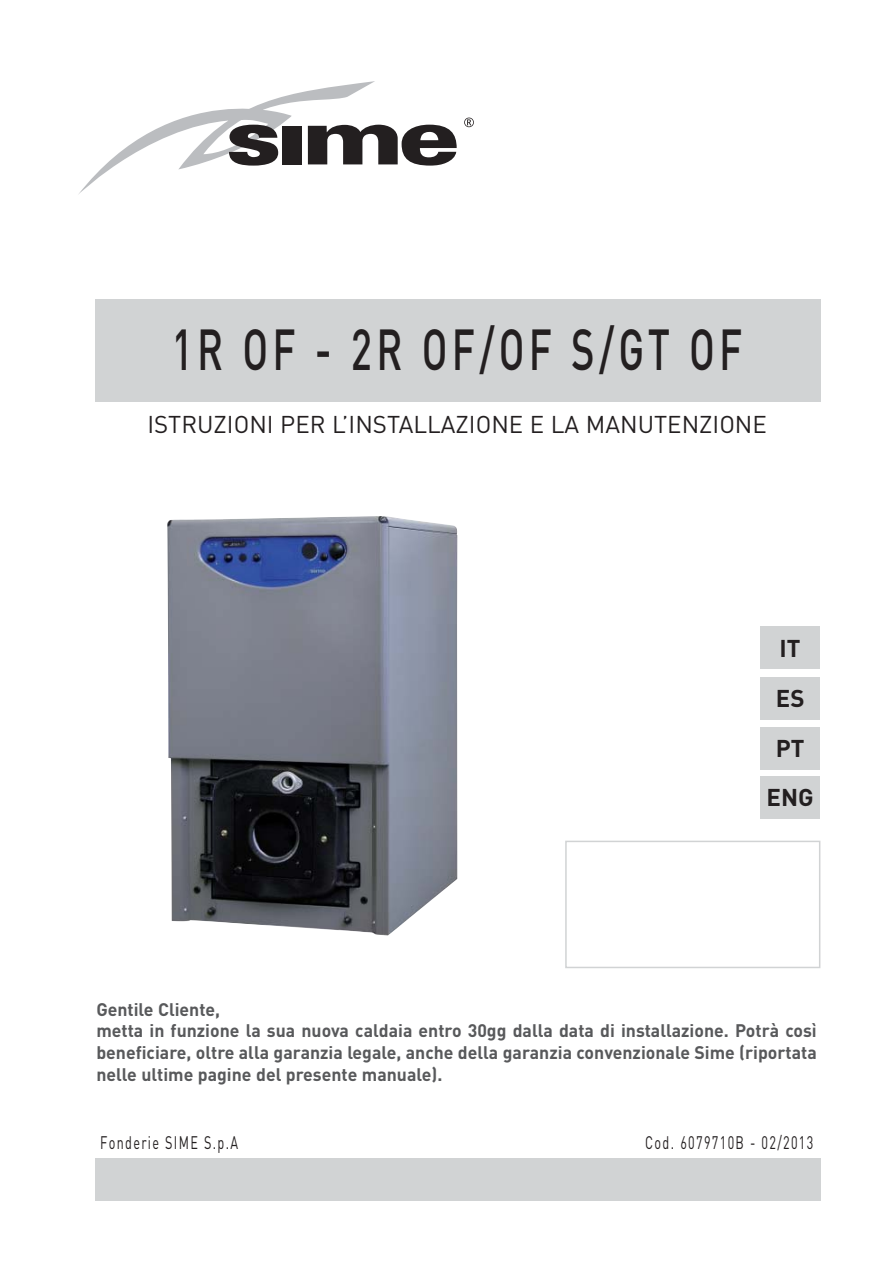
<style>
.page{position:relative;width:893px;height:1263px;background:#fff}
.page>*{position:absolute;margin:0;border:0;box-sizing:border-box;transform-origin:0 0}
.t1{font:500 57px "DIN";letter-spacing:.105em;color:#231f20;scale:.7 1}
.t2{font:24px "DIN";color:#231f20}
.t3{font:700 24px/49.7px "DIN";color:#231f20;text-align:center}
.t4{font:700 18px/21.6px "DIN";color:#58595b}
.t5{font:18px "DIN";letter-spacing:.105em;color:#231f20;scale:.7 1}
</style>
<div class="page">
<div style="left:95px;top:299px;width:725px;height:102px;background:#d1d3d4"></div>
<svg style="left:464px;top:118px;width:10px;height:9px"></svg>
<svg style="left:79px;top:81px;width:377px;height:113px"></svg>
<img style="left:167px;top:516px;width:290px;height:420px">
<div style="left:95px;top:1158px;width:725px;height:43px;background:#d1d3d4"></div>
<div style="left:760px;top:627px;width:60px;height:42px;background:#d1d3d4"></div>
<div style="left:760px;top:677px;width:60px;height:43px;background:#d1d3d4"></div>
<div style="left:760px;top:727px;width:60px;height:43px;background:#d1d3d4"></div>
<div style="left:760px;top:777px;width:60px;height:42px;background:#d1d3d4"></div>
<div style="left:565px;top:841px;width:255px;height:127px;border:2px solid #d1d3d4"></div>
<h1 class="t1" style="left:172px;top:330px;width:817px">1R OF - 2R OF/OF S/GT OF</h1>
<h2 class="t2" style="left:147px;top:416px;width:621px">ISTRUZIONI PER L’INSTALLAZIONE E LA MANUTENZIONE</h2>
<h2 class="t3" style="left:766px;top:626px;width:49px">IT<br>ES<br>PT<br>ENG</h2>
<p class="t4" style="left:96px;top:1001px;width:721px">Gentile Cliente,<br>metta in funzione la sua nuova caldaia entro 30gg dalla data di installazione. Potrà così beneficiare, oltre alla garanzia legale, anche della garanzia convenzionale Sime (riportata nelle ultime pagine del presente manuale).</p>
<p class="t5" style="left:100px;top:1137px;width:198px">Fonderie SIME S.p.A</p>
<p class="t5" style="left:645px;top:1137px;width:241px">Cod. 6079710B - 02/2013</p>
</div>
